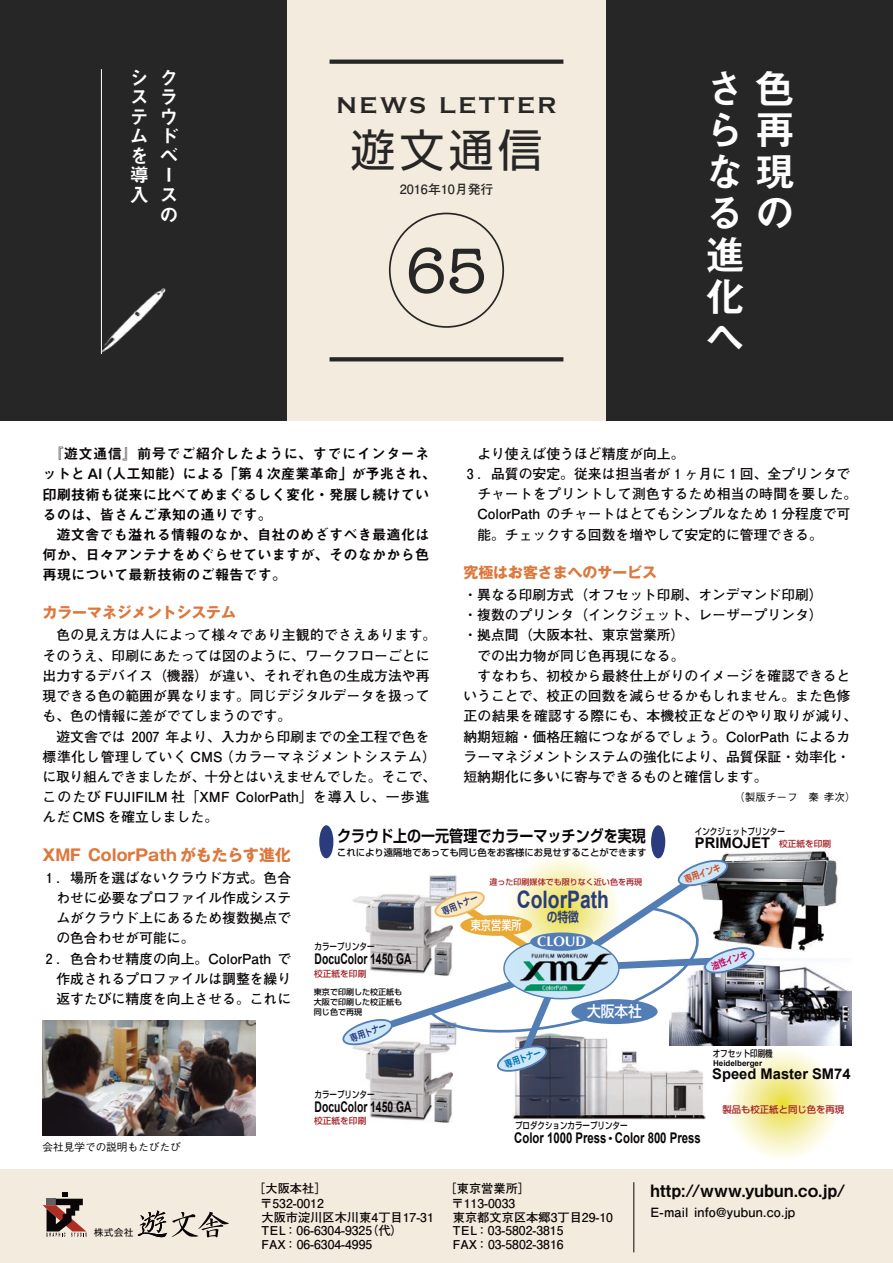
<style>
.page{position:relative;width:893px;height:1263px;background:#fff}
.page>*{position:absolute;margin:0;border:0;box-sizing:border-box;transform-origin:0 0}
.t1{font:500 63.75px "American Typewriter";color:#272626}
.t2{font:44.7px "Shin Go Pro";color:#272626}
.t3{font:40.35px/41.5px "Midashi Go Pro MB31";color:#fff}
.t4{font:700 24.15px "Arial";color:#2b3c7c;scale:.8 1}
.t5{font:700 23.4px "Copperplate Gothic";letter-spacing:.125em;color:#272626}
.t6{font:19.2px/19.5px "Midashi Go Pro MB31";color:#fff;text-align:justify}
.t7{font:16.95px "Midashi Go Pro MB31";letter-spacing:.015em;color:#0a0607}
.t8{font:700 16.05px "Shin Go Pro De";color:#0a0607;scale:.87 1}
.t9{font:700 15.9px "Gothic MB101 Pro";color:#dd773c}
.t10{font:500 15.3px "Shin Go Pro";color:#fff;scale:.9 1}
.t11{font:700 14.85px "Gothic MB101 Pro";color:#dd773c}
.t12{font:700 14.7px "Arial";color:#0a0607;scale:.7 1}
.t13{font:700 14.7px "Arial";color:#0a0607;scale:.77 1}
.t14{font:700 14.7px "Arial";color:#0a0607}
.t15{font:14.4px/20.2px "Midashi Go Pro MB31";color:#0a0607}
.t16{font:700 13.8px/20.2px "Futo Go B101 Pro";color:#0a0607}
.t17{font:700 13.8px "Futo Go B101 Pro";letter-spacing:.02em;color:#0a0607}
.t18{font:700 13.8px "Optima";color:#fff}
.t19{font:700 13.35px "Shin Go Pro De";color:#2b3c7c;scale:.8 1}
.t20{font:700 12.75px "Futo Go B101 Pro";letter-spacing:.015em;color:#0a0607}
.t21{font:700 12.75px "Futo Go B101 Pro";color:#272626}
.t22{font:500 12.75px "Shin Go Pro";color:#fff;scale:.8 1}
.t23{font:700 12.15px/14.1px "Futo Go B101 Pro";color:#0a0607}
.t24{font:500 10.65px "Gothic BBB Pro";color:#0a0607}
.t25{font:500 9.45px "Shin Go Pro";color:#0a0607;scale:.8 1}
.t26{font:500 9.45px "Shin Go Pro";color:#0a0607}
.t27{font:500 9.45px "Shin Go Pro";color:#a42025}
.t28{font:700 9.45px "Shin Go Pro De";color:#2b3c7c;scale:.8 1}
.t29{font:700 9.45px "Shin Go Pro De";color:#c90061;scale:.8 1}
.t30{font:700 9.45px "Shin Go Pro De";color:#d44a1f;scale:.8 1}
.t31{font:700 9.45px "Shin Go Pro De";color:#0071b0;scale:.8 1}
.t32{font:9.3px "Shin Go";color:#0a0607}
.t33{font:500 8.7px "Shin Go Pro";color:#a42025}
.t34{font:500 8.1px/10.1px "Shin Go Pro";color:#0a0607;text-align:justify}
.t35{font:500 8.1px "Shin Go Pro";color:#a42025}
.t36{font:700 8.1px "Arial";color:#0a0607}
.s1{font-family:"Koz Go Pr 6 N";font-weight:400}
</style>
<div class="page">
<div style="left:0;top:1169px;width:893px;height:94px;background:#f3ebde"></div>
<div style="left:0;top:0;width:893px;height:421px;background:#272626"></div>
<div style="left:287px;top:0;width:319px;height:421px;background:#f3ebde"></div>
<svg style="left:43px;top:1193px;width:44px;height:43px"></svg>
<svg style="left:138px;top:1210px;width:91px;height:28px"></svg>
<hr style="left:634px;top:1182px;width:1px;height:70px;background:#0a0607">
<div style="left:389px;top:213px;width:115px;height:115px;border:2px solid #272626;border-radius:50%"></div>
<svg style="left:330px;top:60px;width:233px;height:4px"></svg>
<svg style="left:330px;top:357px;width:233px;height:4px"></svg>
<img style="left:100px;top:280px;width:66px;height:74px">
<hr style="left:101px;top:69px;width:1px;height:285px;background:#fff">
<img style="left:43px;top:1020px;width:212px;height:115px">
<img style="left:513px;top:1075px;width:192px;height:44px">
<svg style="left:725px;top:1046px;width:114px;height:114px"></svg>
<img style="left:721px;top:850px;width:117px;height:101px">
<img style="left:757px;top:959px;width:95px;height:87px">
<img style="left:365px;top:1075px;width:88px;height:48px">
<svg style="left:342px;top:859px;width:415px;height:216px"></svg>
<svg style="left:504px;top:938px;width:115px;height:61px"></svg>
<img style="left:519px;top:952px;width:93px;height:41px">
<div style="left:530px;top:932px;width:63px;height:19px;background:#527db5;border-radius:50%"></div>
<div style="left:460px;top:915px;width:72px;height:21px;background:#eaa935;border-radius:50%"></div>
<div style="left:571px;top:999px;width:87px;height:25px;background:#527db5;border-radius:50%"></div>
<div style="left:319px;top:825px;width:14px;height:33px;background:#2b3c7c;border-radius:50%"></div>
<div style="left:651px;top:825px;width:14px;height:33px;background:#2b3c7c;border-radius:50%"></div>
<h3 class="t6" style="left:130px;top:66px;width:20px">システムを導入</h3>
<h3 class="t6" style="left:159px;top:66px;width:20px;text-align:left">クラウドベースの</h3>
<h3 class="t5" style="left:336px;top:92px;width:222px">NEWS LETTER</h3>
<h2 class="t2" style="left:350px;top:113px;width:193px">遊文通信</h2>
<p class="t21" style="left:400px;top:179px;width:95px">2016年10月発行</p>
<h1 class="t1" style="left:405px;top:235px;width:84px">65</h1>
<h3 class="t3" style="left:705px;top:63px;width:90px">さ色ら再な現るの進<br>化<br>へ</h3>
<p class="t16" style="left:477px;top:442px;width:209px">より使えば使うほど精度が向上。</p>
<p class="t16" style="left:467px;top:462px;width:385px">3 ．品質の安定。従来は担当者が 1 ヶ月に 1 回、全プリンタで</p>
<p class="t17" style="left:477px;top:483px;width:382px">チャートをプリントして測色するため相当の時間を要した。</p>
<p class="t16" style="left:477px;top:502px;width:375px">ColorPath のチャートはとてもシンプルなため 1 分程度で可</p>
<p class="t16" style="left:477px;top:522px;width:347px">能。チェックする回数を増やして安定的に管理できる。</p>
<p class="t11" style="left:463px;top:560px;width:195px">究極はお客さまへのサービス</p>
<p class="t16" style="left:463px;top:583px;width:361px">・異なる印刷方式（オフセット印刷、オンデマンド印刷）</p>
<p class="t16" style="left:463px;top:603px;width:361px">・複数のプリンタ（インクジェット、レーザープリンタ）</p>
<p class="t16" style="left:463px;top:623px;width:223px">・拠点間（大阪本社、東京営業所）</p>
<p class="t16" style="left:477px;top:643px;width:209px">での出力物が同じ色再現になる。</p>
<p class="t16" style="left:477px;top:664px;width:375px">すなわち、初校から最終仕上がりのイメージを確認できると</p>
<p class="t16" style="left:463px;top:684px;width:388px">いうことで、校正の回数を減らせるかもしれません。また色修</p>
<p class="t17" style="left:463px;top:705px;width:395px">正の結果を確認する際にも、本機校正などのやり取りが減り、</p>
<p class="t16" style="left:463px;top:724px;width:388px">納期短縮・価格圧縮につながるでしょう。ColorPath によるカ</p>
<p class="t16" style="left:463px;top:744px;width:388px">ラーマネジメントシステムの強化により、品質保証・効率化・</p>
<p class="t16" style="left:463px;top:765px;width:306px">短納期化に多いに寄与できるものと確信します。</p>
<p class="t24" style="left:734px;top:788px;width:123px">（製版チーフ　秦 孝次）</p>
<p class="t15" style="left:43px;top:442px;width:396px;text-indent:7px">『遊文通信』前号でご紹介したように、すでにインターネットと AI（人工知能）による「第 4 次産業革命」が予兆され、印刷技術も従来に比べてめまぐるしく変化・発展し続けているのは、皆さんご承知の通りです。</p>
<p class="t15" style="left:43px;top:523px;width:388px;text-align:justify;text-indent:14px">遊文舎でも溢れる情報のなか、自社のめざすべき最適化は何か、日々アンテナをめぐらせていますが、そのなかから色再現について最新技術のご報告です。</p>
<p class="t11" style="left:43px;top:600px;width:195px">カラーマネジメントシステム</p>
<p class="t16" style="left:43px;top:623px;width:395px;text-indent:14px">色の見え方は人によって様々であり主観的でさえあります。そのうえ、印刷にあたっては図のように、ワークフローごとに出力するデバイス（機器）が違い、それぞれ色の生成方法や再現できる色の範囲が異なります。同じデジタルデータを扱っても、色の情報に差がでてしまうのです。</p>
<p class="t16" style="left:43px;top:724px;width:395px;text-indent:14px">遊文舎では 2007 年より、入力から印刷までの全工程で色を標準化し管理していく CMS（カラーマネジメントシステム）に取り組んできましたが、十分とはいえませんでした。そこで、このたび FUJIFILM 社「XMF ColorPath」を導入し、一歩進んだ CMS を確立しました。</p>
<p class="t9" style="left:43px;top:842px;width:250px">XMF ColorPath がもたらす進化</p>
<p class="t16" style="left:46px;top:866px;width:247px">1 ．場所を選ばないクラウド方式。色合</p>
<p class="t16" style="left:56px;top:886px;width:236px">わせに必要なプロファイル作成システ</p>
<p class="t16" style="left:56px;top:906px;width:236px">ムがクラウド上にあるため複数拠点で</p>
<p class="t16" style="left:56px;top:926px;width:140px">の色合わせが可能に。</p>
<p class="t16" style="left:46px;top:946px;width:247px">2 ．色合わせ精度の向上。ColorPath で</p>
<p class="t16" style="left:56px;top:967px;width:236px">作成されるプロファイルは調整を繰り</p>
<p class="t16" style="left:56px;top:987px;width:236px">返すたびに精度を向上させる。これに</p>
<p class="t25" style="left:695px;top:823px;width:114px">インクジェットプリンター</p>
<p class="t14" style="left:695px;top:833px;width:77px">PRIMOJET</p>
<p class="t8" style="left:337px;top:823px;width:357px">クラウド上の一元管理でカラーマッチングを実現</p>
<p class="t26" style="left:337px;top:845px;width:311px">これにより遠隔地であっても同じ色をお客様にお見せすることができます</p>
<p class="t33" style="left:779px;top:836px;width:54px">校正紙を印刷</p>
<p class="t30" style="left:682px;top:872px;width:48px;rotate:-20deg">専用インキ</p>
<p class="t35" style="left:489px;top:875px;width:154px">違った印刷媒体でも限りなく近い色を再現</p>
<h3 class="t4" style="left:517px;top:883px;width:117px">ColorPath</h3>
<p class="t19" style="left:547px;top:906px;width:42px">の特徴</p>
<p class="t28" style="left:440px;top:904px;width:48px;rotate:-22deg">専用トナー</p>
<p class="t22" style="left:471px;top:915px;width:65px">東京営業所</p>
<p class="t18" style="left:537px;top:933px;width:51px">CLOUD</p>
<p class="t25" style="left:315px;top:939px;width:77px">カラープリンター</p>
<p class="t12" style="left:315px;top:949px;width:140px">DocuColor 1450 GA</p>
<p class="t29" style="left:709px;top:959px;width:48px;rotate:-20deg">油性インキ</p>
<p class="t33" style="left:314px;top:966px;width:54px">校正紙を印刷</p>
<p class="t34" style="left:314px;top:985px;width:90px">東京で印刷した校正紙も大阪で印刷した校正紙も同じ色で再現</p>
<p class="t10" style="left:587px;top:999px;width:63px">大阪本社</p>
<p class="t24" style="left:43px;top:1138px;width:140px">会社見学での説明もたびたび</p>
<p class="t32" style="left:94px;top:1226px;width:41px">株式会社</p>
<p class="t28" style="left:348px;top:1031px;width:48px;rotate:-20deg">専用トナー</p>
<p class="t25" style="left:315px;top:1086px;width:77px">カラープリンター</p>
<p class="t12" style="left:315px;top:1097px;width:140px">DocuColor 1450 GA</p>
<p class="t33" style="left:314px;top:1113px;width:54px">校正紙を印刷</p>
<p class="t31" style="left:503px;top:1057px;width:48px;rotate:-20deg">専用トナー</p>
<p class="t25" style="left:515px;top:1118px;width:142px">プロダクションカラープリンター</p>
<p class="t13" style="left:514px;top:1128px;width:244px">Color 1000 Press<span class="s1">・</span>Color 800 Press</p>
<p class="t25" style="left:713px;top:1046px;width:77px">オフセット印刷機</p>
<p class="t36" style="left:713px;top:1058px;width:51px">Heidelberger</p>
<p class="t14" style="left:712px;top:1064px;width:140px">Speed Master SM74</p>
<p class="t27" style="left:722px;top:1101px;width:123px">製品も校正紙と同じ色を再現</p>
<p class="t23" style="left:260px;top:1180px;width:175px;text-indent:-7px">［大阪本社］<br>〒532-0012<br>大阪市淀川区木川東4丁目17-31<br>TEL：06-6304-9325（代）<br>FAX：06-6304-4995</p>
<p class="t23" style="left:452px;top:1180px;width:163px;text-indent:-7px">［東京営業所］<br>〒113-0033<br>東京都文京区本郷3丁目29-10<br>TEL：03-5802-3815<br>FAX：03-5802-3816</p>
<p class="t7" style="left:651px;top:1177px;width:196px">http://www.yubun.co.jp/</p>
<p class="t20" style="left:651px;top:1202px;width:146px">E-mail info@yubun.co.jp</p>
</div>
